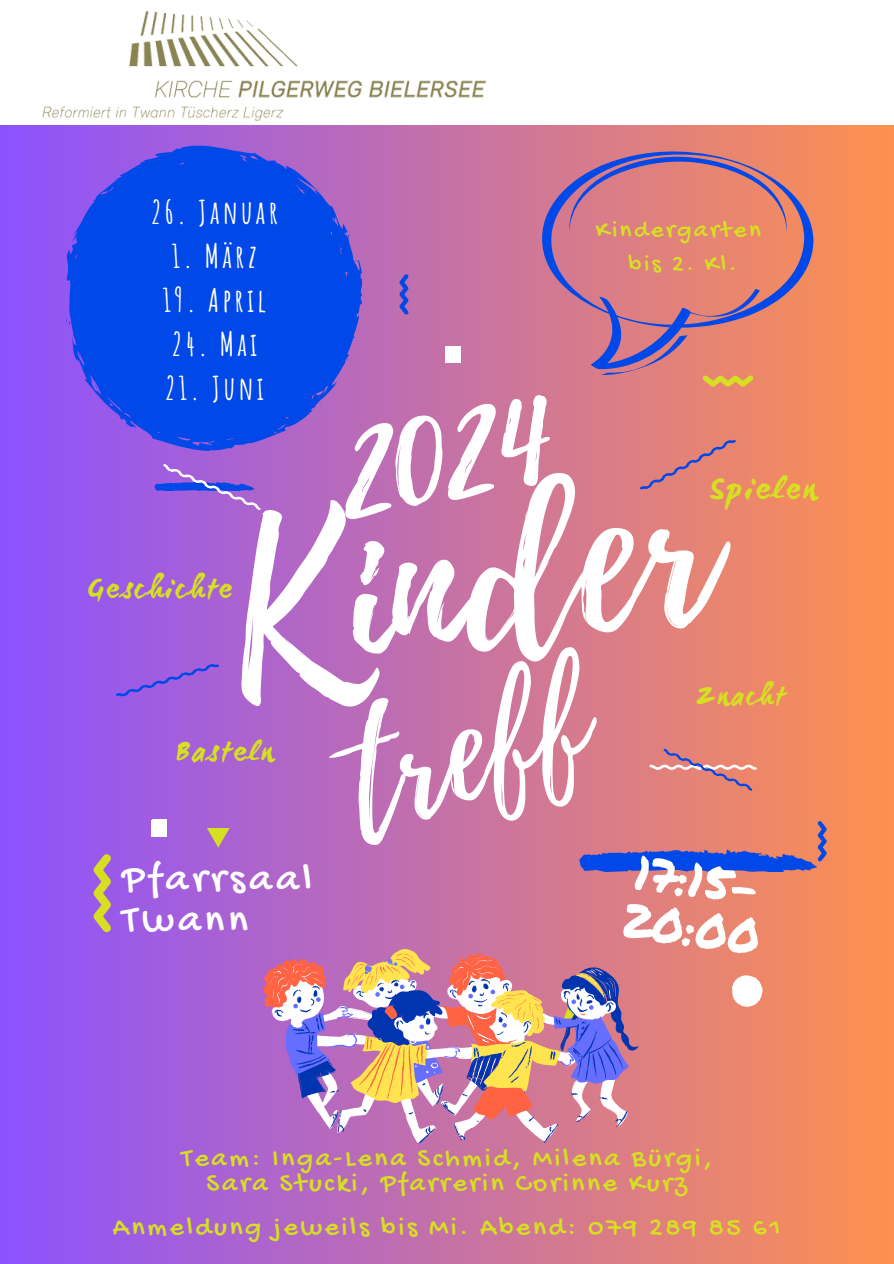
<style>
.page{position:relative;width:894px;height:1264px;background:#fff}
.page>*{position:absolute;margin:0;border:0;box-sizing:border-box;transform-origin:0 0}
.t1{font:218.7px "Playlist Script";color:#fff}
.t2{font:148.05px "Playlist Script";color:#fff}
.t3{font:136.95px "Playlist Script";color:#fff}
.t4{font:47.25px/48.8px "Permanent Marker";color:#fff}
.t5{font:41.1px "Gochi Hand";letter-spacing:.1em;color:#fff}
.t6{font:700 32.25px "WC Mano Negra Bta";letter-spacing:.1em;color:#d7df23}
.t7{font:700 31.8px "Amatic SC";letter-spacing:.1em;color:#fff}
.t8{font:700 29.25px "WC Mano Negra Bta";letter-spacing:.1em;color:#d7df23}
.t9{font:27.45px "Gochi Hand";letter-spacing:.1em;color:#d7df23}
.t10{font:700 27.45px "WC Mano Negra Bta";letter-spacing:.1em;color:#d7df23}
.t11{font:24.75px "Gochi Hand";letter-spacing:.1em;color:#d7df23}
</style>
<div class="page">
<div style="left:0;top:0;width:893px;height:1263px;background:linear-gradient(to right,#8c52ff,#fe914f)"></div>
<div style="left:0;top:0;width:893px;height:124px;background:#fff"></div>
<img style="left:42px;top:10px;width:445px;height:112px">
<svg style="left:67px;top:146px;width:295px;height:304px;background:#244de3"></svg>
<svg style="left:93px;top:853px;width:17px;height:79px"></svg>
<svg style="left:703px;top:375px;width:49px;height:12px"></svg>
<svg style="left:116px;top:663px;width:103px;height:33px;background:#935bdf"></svg>
<svg style="left:639px;top:439px;width:97px;height:50px;background:#d67e7d"></svg>
<svg style="left:649px;top:748px;width:107px;height:43px;background:#db8782"></svg>
<svg style="left:207px;top:828px;width:22px;height:19px"></svg>
<svg style="left:154px;top:463px;width:107px;height:47px;background:#9566da"></svg>
<svg style="left:151px;top:820px;width:16px;height:16px"></svg>
<svg style="left:399px;top:274px;width:9px;height:40px"></svg>
<svg style="left:731px;top:975px;width:31px;height:31px"></svg>
<svg style="left:579px;top:821px;width:247px;height:51px;background:#996f9a"></svg>
<svg style="left:445px;top:346px;width:16px;height:17px"></svg>
<svg style="left:537px;top:147px;width:276px;height:223px;background:#cd7c83"></svg>
<svg style="left:569px;top:156px;width:217px;height:77px;background:#cb7b84"></svg>
<svg style="left:600px;top:334px;width:87px;height:41px;background:#986da0"></svg>
<svg style="left:285px;top:948px;width:343px;height:18px;background:#cc779b"></svg>
<svg style="left:274px;top:966px;width:364px;height:177px;background:#b67fb1"></svg>
<svg style="left:263px;top:953px;width:322px;height:167px;background:#c592a6"></svg>
<p class="t7" style="left:151px;top:192px;width:129px">26. Januar</p>
<p class="t7" style="left:172px;top:236px;width:87px">1. März</p>
<p class="t7" style="left:163px;top:280px;width:105px">19. April</p>
<p class="t7" style="left:171px;top:324px;width:87px">24. Mai</p>
<p class="t7" style="left:165px;top:367px;width:101px">21. Juni</p>
<p class="t11" style="left:595px;top:217px;width:166px">Kindergarten</p>
<p class="t11" style="left:628px;top:251px;width:109px">bis 2. Kl.</p>
<p class="t3" style="left:320px;top:368px;width:211px;rotate:-11deg">2024</p>
<p class="t1" style="left:193px;top:472px;width:498px;rotate:-11deg">Kinder</p>
<p class="t6" style="left:708px;top:469px;width:109px">Spielen</p>
<p class="t8" style="left:88px;top:570px;width:146px">Geschichte</p>
<p class="t2" style="left:321px;top:677px;width:244px;rotate:-16deg">treff</p>
<p class="t10" style="left:696px;top:678px;width:90px">Znacht</p>
<p class="t8" style="left:176px;top:733px;width:99px">Basteln</p>
<p class="t5" style="left:122px;top:857px;width:191px">Pfarrsaal</p>
<p class="t5" style="left:122px;top:898px;width:127px">Twann</p>
<p class="t4" style="left:630px;top:845px;width:141px;rotate:7deg">17:15-<br>20:00</p>
<p class="t9" style="left:181px;top:1144px;width:532px">Team: Inga-Lena Schmid, Milena Bürgi,</p>
<p class="t9" style="left:206px;top:1168px;width:481px">Sara Stucki, Pfarrerin Corinne Kurz</p>
<p class="t9" style="left:113px;top:1212px;width:669px">Anmeldung jeweils bis Mi. Abend: 079 289 85 61</p>
</div>
